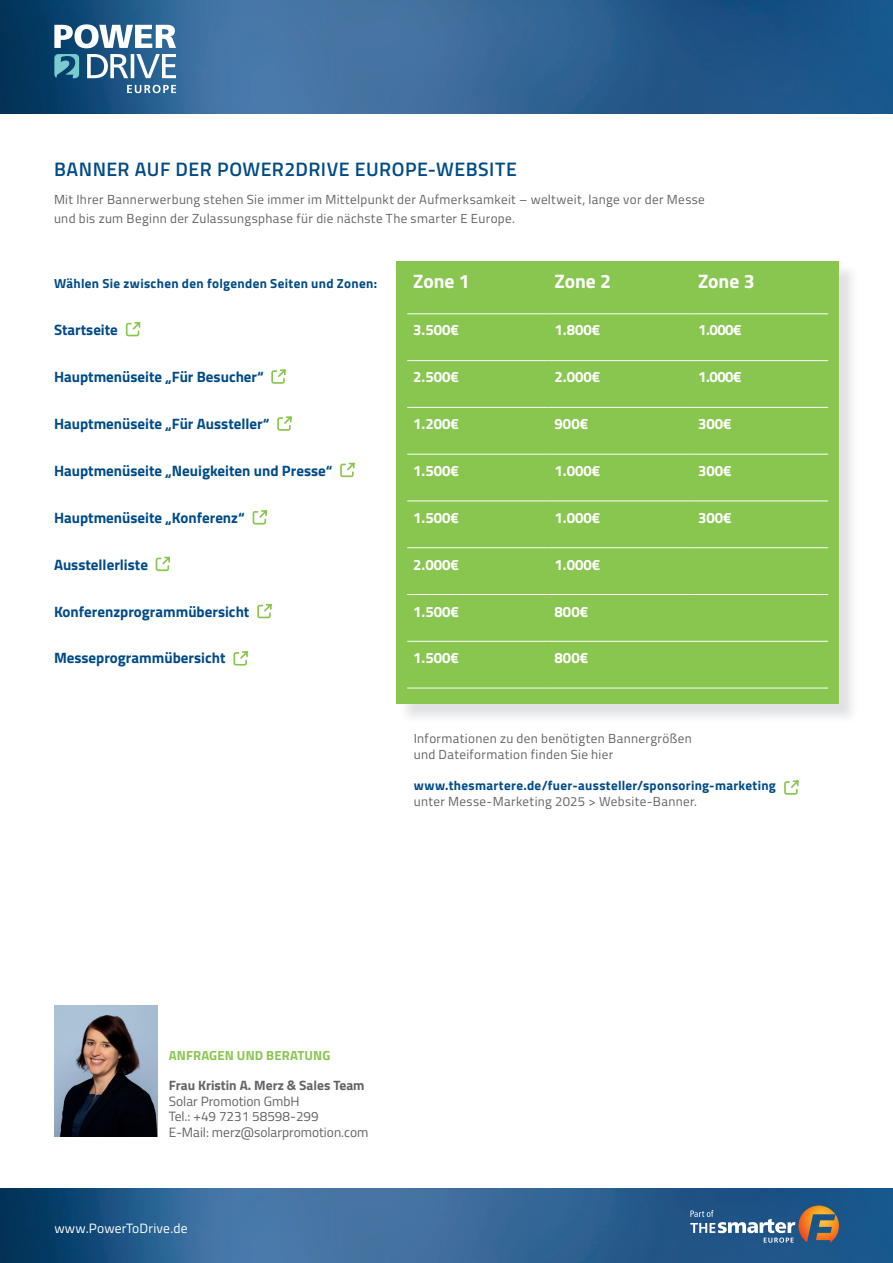
<style>
.page{position:relative;width:893px;height:1263px;background:#fff}
.page>*{position:absolute;margin:0;border:0;box-sizing:border-box;transform-origin:0 0}
.t1{font:600 19.5px "Titillium";letter-spacing:.025em;color:#004b87}
.t2{font:700 19.5px "Titillium";color:#fff}
.t3{font:700 15px "Titillium";color:#004b87}
.t4{font:700 15px "Titillium";color:#fff}
.t5{font:13.5px/15.8px "Titillium";color:#636366}
.t6{font:700 13.5px "Titillium";color:#636366}
.t7{font:13.5px "Titillium";letter-spacing:.02em;color:#fff}
.t8{font:13.2px/18.8px "Titillium";letter-spacing:.025em;color:#636366}
.t9{font:700 13.2px "Titillium";letter-spacing:.025em;color:#004b87}
.t10{font:700 13.2px "Titillium";letter-spacing:.01em;color:#89c650}
</style>
<div class="page">
<img style="left:0;top:0;width:893px;height:114px">
<svg style="left:54px;top:54px;width:25px;height:24px"></svg>
<svg style="left:54px;top:24px;width:122px;height:24px"></svg>
<svg style="left:87px;top:54px;width:89px;height:24px"></svg>
<svg style="left:127px;top:85px;width:49px;height:8px"></svg>
<img style="left:0;top:1188px;width:893px;height:75px">
<img style="left:798px;top:1205px;width:41px;height:38px">
<svg style="left:690px;top:1210px;width:105px;height:33px;background:#4e78a0"></svg>
<img style="left:399px;top:270px;width:453px;height:447px">
<div style="left:396px;top:261px;width:443px;height:442px;background:#89c650"></div>
<hr style="left:407px;top:407px;width:142px;height:1px;background:#fff">
<hr style="left:549px;top:407px;width:143px;height:1px;background:#fff">
<hr style="left:692px;top:407px;width:136px;height:1px;background:#fff">
<hr style="left:407px;top:454px;width:142px;height:1px;background:#fff">
<hr style="left:549px;top:454px;width:143px;height:1px;background:#fff">
<hr style="left:692px;top:454px;width:136px;height:1px;background:#fff">
<hr style="left:407px;top:501px;width:142px;height:1px;background:#fff">
<hr style="left:549px;top:501px;width:143px;height:1px;background:#fff">
<hr style="left:692px;top:501px;width:136px;height:1px;background:#fff">
<hr style="left:407px;top:547px;width:142px;height:1px;background:#fff">
<hr style="left:549px;top:547px;width:143px;height:1px;background:#fff">
<hr style="left:692px;top:547px;width:136px;height:1px;background:#fff">
<hr style="left:407px;top:594px;width:142px;height:1px;background:#fff">
<hr style="left:549px;top:594px;width:143px;height:1px;background:#fff">
<hr style="left:692px;top:594px;width:136px;height:1px;background:#fff">
<hr style="left:407px;top:641px;width:142px;height:1px;background:#fff">
<hr style="left:549px;top:641px;width:143px;height:1px;background:#fff">
<hr style="left:692px;top:641px;width:136px;height:1px;background:#fff">
<hr style="left:407px;top:688px;width:142px;height:1px;background:#fff">
<hr style="left:549px;top:688px;width:143px;height:1px;background:#fff">
<hr style="left:692px;top:688px;width:136px;height:1px;background:#fff">
<hr style="left:407px;top:360px;width:142px;height:1px;background:#fff">
<hr style="left:549px;top:360px;width:143px;height:1px;background:#fff">
<hr style="left:692px;top:360px;width:136px;height:1px;background:#fff">
<hr style="left:407px;top:313px;width:142px;height:1px;background:#fff">
<hr style="left:549px;top:313px;width:143px;height:1px;background:#fff">
<hr style="left:692px;top:313px;width:136px;height:1px;background:#fff">
<img style="left:54px;top:1005px;width:103px;height:132px">
<svg style="left:126px;top:322px;width:14px;height:14px"></svg>
<svg style="left:271px;top:369px;width:15px;height:15px"></svg>
<svg style="left:277px;top:416px;width:15px;height:15px"></svg>
<svg style="left:340px;top:463px;width:15px;height:14px"></svg>
<svg style="left:253px;top:510px;width:14px;height:14px"></svg>
<svg style="left:156px;top:557px;width:14px;height:14px"></svg>
<svg style="left:257px;top:604px;width:15px;height:14px"></svg>
<svg style="left:233px;top:651px;width:15px;height:15px"></svg>
<svg style="left:784px;top:780px;width:14px;height:15px"></svg>
<h1 class="t1" style="left:54px;top:154px;width:464px">BANNER AUF DER POWER2DRIVE EUROPE-WEBSITE</h1>
<p class="t8" style="left:54px;top:189px;width:652px">Mit Ihrer Bannerwerbung stehen Sie immer im Mittelpunkt der Aufmerksamkeit – weltweit, lange vor der Messe und bis zum Beginn der Zulassungsphase für die nächste The smarter E Europe.</p>
<p class="t9" style="left:54px;top:274px;width:325px">Wählen Sie zwischen den folgenden Seiten und Zonen:</p>
<p class="t3" style="left:54px;top:319px;width:65px">Startseite</p>
<p class="t3" style="left:54px;top:365px;width:211px">Hauptmenüseite „Für Besucher“</p>
<p class="t3" style="left:54px;top:412px;width:217px">Hauptmenüseite „Für Aussteller“</p>
<p class="t3" style="left:54px;top:459px;width:280px">Hauptmenüseite „Neuigkeiten und Presse“</p>
<p class="t3" style="left:54px;top:506px;width:192px">Hauptmenüseite „Konferenz“</p>
<p class="t3" style="left:54px;top:553px;width:96px">Ausstellerliste</p>
<p class="t3" style="left:54px;top:600px;width:197px">Konferenzprogrammübersicht</p>
<p class="t3" style="left:54px;top:647px;width:173px">Messeprogrammübersicht</p>
<h1 class="t2" style="left:413px;top:267px;width:58px">Zone 1</h1>
<h1 class="t2" style="left:555px;top:267px;width:58px">Zone 2</h1>
<h1 class="t2" style="left:698px;top:267px;width:58px">Zone 3</h1>
<p class="t4" style="left:413px;top:319px;width:47px">3.500€</p>
<p class="t4" style="left:555px;top:319px;width:47px">1.800€</p>
<p class="t4" style="left:698px;top:319px;width:45px">1.000€</p>
<p class="t4" style="left:413px;top:365px;width:47px">2.500€</p>
<p class="t4" style="left:555px;top:365px;width:47px">2.000€</p>
<p class="t4" style="left:698px;top:365px;width:45px">1.000€</p>
<p class="t4" style="left:413px;top:412px;width:47px">1.200€</p>
<p class="t4" style="left:555px;top:412px;width:35px">900€</p>
<p class="t4" style="left:698px;top:412px;width:35px">300€</p>
<p class="t4" style="left:413px;top:459px;width:47px">1.500€</p>
<p class="t4" style="left:555px;top:459px;width:47px">1.000€</p>
<p class="t4" style="left:698px;top:459px;width:35px">300€</p>
<p class="t4" style="left:413px;top:506px;width:47px">1.500€</p>
<p class="t4" style="left:555px;top:506px;width:47px">1.000€</p>
<p class="t4" style="left:698px;top:506px;width:35px">300€</p>
<p class="t4" style="left:413px;top:553px;width:47px">2.000€</p>
<p class="t4" style="left:555px;top:553px;width:47px">1.000€</p>
<p class="t4" style="left:413px;top:600px;width:47px">1.500€</p>
<p class="t4" style="left:555px;top:600px;width:35px">800€</p>
<p class="t4" style="left:413px;top:647px;width:47px">1.500€</p>
<p class="t4" style="left:555px;top:647px;width:35px">800€</p>
<p class="t8" style="left:414px;top:730px;width:280px;line-height:15.8px">Informationen zu den benötigten Bannergrößen und Dateiformation finden Sie hier</p>
<p class="t9" style="left:414px;top:776px;width:364px">www.thesmartere.de/fuer-aussteller/sponsoring-marketing</p>
<p class="t8" style="left:414px;top:791px;width:285px">unter Messe-Marketing 2025 &gt; Website-Banner.</p>
<p class="t10" style="left:169px;top:1045px;width:163px">ANFRAGEN UND BERATUNG</p>
<p class="t6" style="left:169px;top:1075px;width:197px">Frau Kristin A. Merz &amp; Sales Team</p>
<p class="t5" style="left:169px;top:1092px;width:201px">Solar Promotion GmbH<br>Tel.: +49 7231 58598-299<br>E-Mail: merz@solarpromotion.com</p>
<p class="t7" style="left:54px;top:1218px;width:135px">www.PowerToDrive.de</p>
</div>
